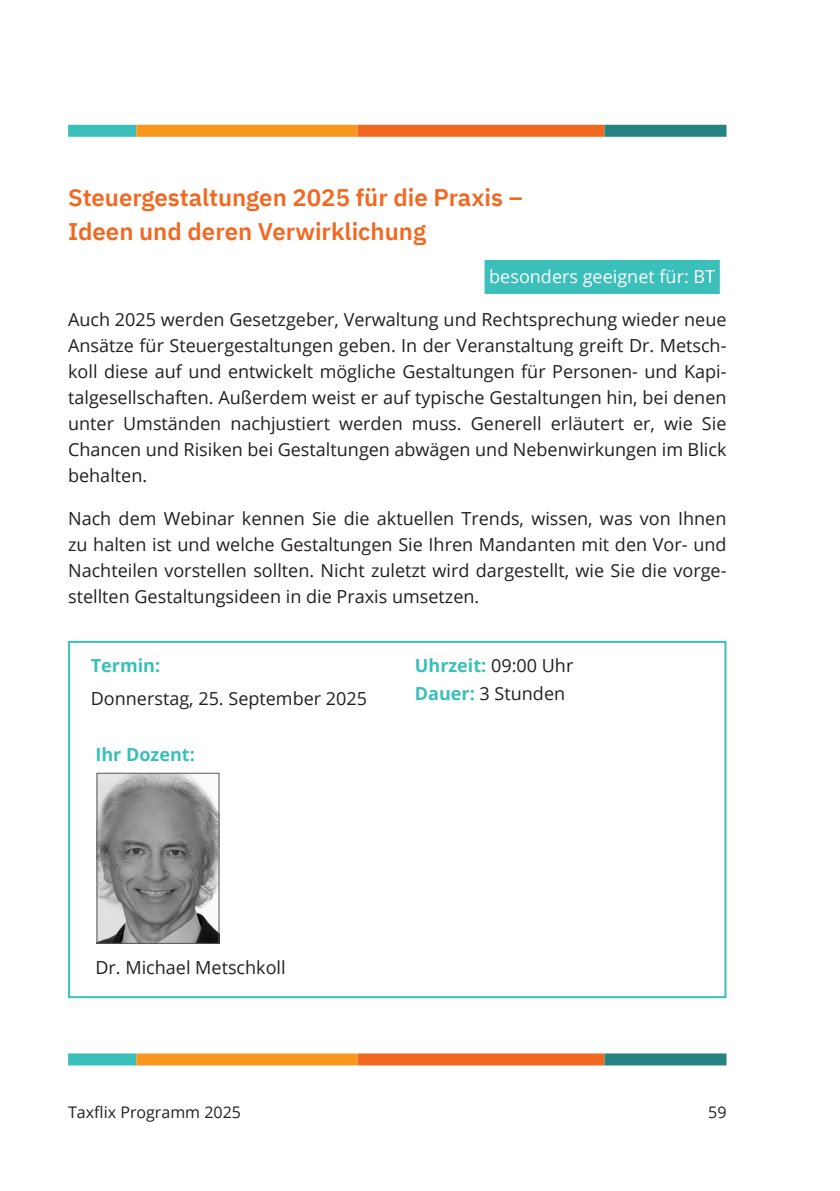
<style>
.page{position:relative;width:840px;height:1191px;background:#fff}
.page>*{position:absolute;margin:0;border:0;box-sizing:border-box;transform-origin:0 0}
.t1{font:600 24px/34px "IBM Plex Sans";color:#f36821}
.t2{font:18px/26px "Open Sans";color:#231f20;text-align:justify}
.t3{font:18px "Open Sans";color:#fff}
.t4{font:700 18px "Open Sans";color:#3abfbb}
.t5{font:16px "Open Sans";color:#231f20}
.s1{font-weight:700;color:#3abfbb}
</style>
<div class="page">
<div style="left:68px;top:125px;width:68px;height:12px;background:#3abfbb"></div>
<div style="left:136px;top:125px;width:221px;height:12px;background:#f7971d"></div>
<div style="left:357px;top:125px;width:247px;height:12px;background:#f36821"></div>
<div style="left:604px;top:125px;width:122px;height:12px;background:#258382"></div>
<div style="left:68px;top:1053px;width:68px;height:12px;background:#3abfbb"></div>
<div style="left:136px;top:1053px;width:221px;height:12px;background:#f7971d"></div>
<div style="left:357px;top:1053px;width:247px;height:12px;background:#f36821"></div>
<div style="left:604px;top:1053px;width:122px;height:12px;background:#258382"></div>
<div style="left:484px;top:260px;width:235px;height:34px;background:#3abfbb"></div>
<div style="left:68px;top:641px;width:658px;height:357px;border:2px solid #3abfbb"></div>
<img style="left:98px;top:774px;width:119px;height:168px">
<div style="left:96px;top:772px;width:123px;height:172px;border:1px solid #57585a"></div>
<h1 class="t1" style="left:68px;top:178px;width:456px">Steuergestaltungen 2025 für die Praxis –<br>Ideen und deren Verwirklichung</h1>
<p class="t3" style="left:489px;top:264px;width:227px">besonders geeignet für: BT</p>
<p class="t2" style="left:68px;top:306px;width:659px">Auch 2025 werden Gesetzgeber, Verwaltung und Rechtsprechung wieder neue Ansätze für Steuergestaltungen geben. In der Veranstaltung greift Dr. Metsch&shy;koll diese auf und entwickelt mögliche Gestaltungen für Personen- und Kapi&shy;talgesellschaften. Außerdem weist er auf typische Gestaltungen hin, bei denen unter Umständen nachjustiert werden muss. Generell erläutert er, wie Sie Chancen und Risiken bei Gestaltungen abwägen und Nebenwirkungen im Blick behalten.</p>
<p class="t2" style="left:68px;top:505px;width:659px">Nach dem Webinar kennen Sie die aktuellen Trends, wissen, was von Ihnen zu halten ist und welche Gestaltungen Sie Ihren Mandanten mit den Vor- und Nachteilen vorstellen sollten. Nicht zuletzt wird dargestellt, wie Sie die vorge&shy;stellten Gestaltungsideen in die Praxis umsetzen.</p>
<p class="t4" style="left:91px;top:652px;width:71px">Termin:</p>
<p class="t2" style="left:91px;top:685px;width:278px">Donnerstag, 25. September 2025</p>
<p class="t4" style="left:95px;top:741px;width:101px">Ihr Dozent:</p>
<p class="t2" style="left:414px;top:650px;width:160px;line-height:28px"><span class="s1">Uhrzeit:</span> 09:00 Uhr<br><span class="s1">Dauer:</span> 3 Stunden</p>
<p class="t2" style="left:95px;top:954px;width:192px">Dr. Michael Metschkoll</p>
<p class="t5" style="left:68px;top:1101px;width:174px">Taxflix Programm 2025</p>
<p class="t5" style="left:707px;top:1101px;width:20px">59</p>
</div>
